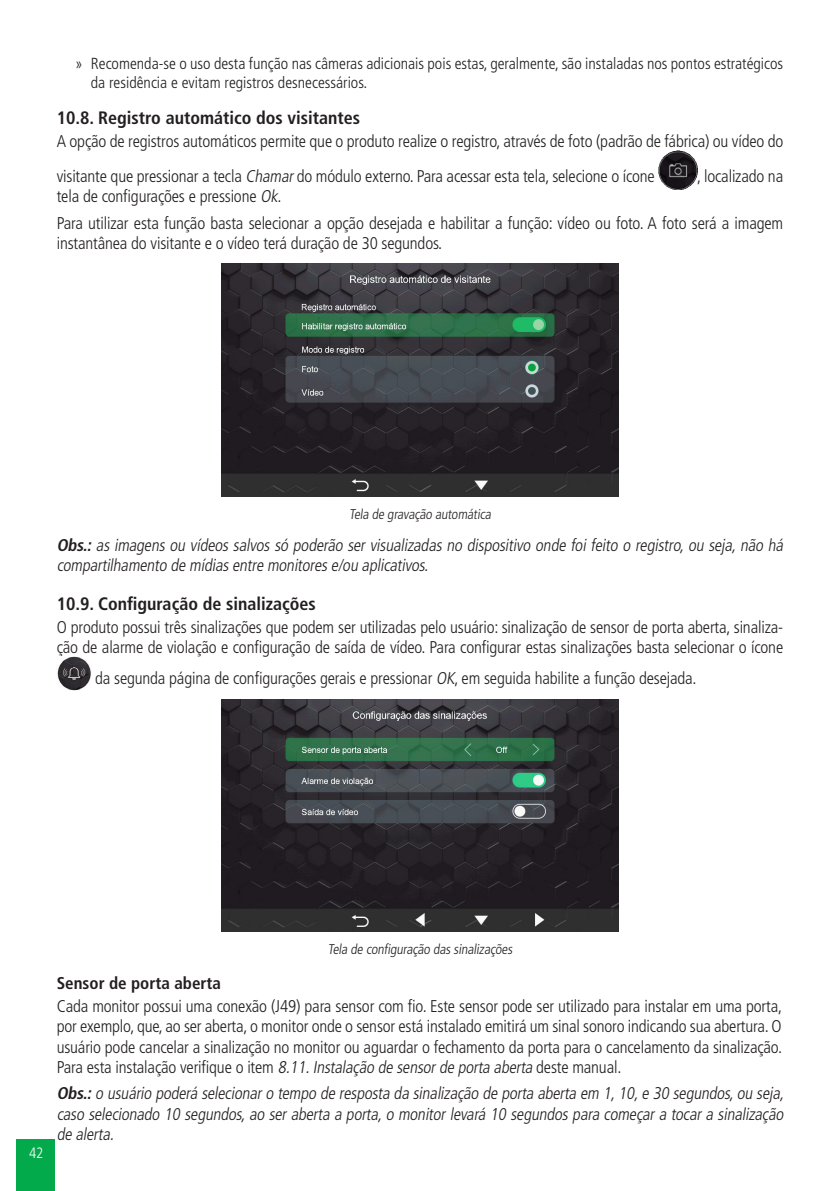
<style>
.page{position:relative;width:840px;height:1191px;background:#fff}
.page>*{position:absolute;margin:0;border:0;box-sizing:border-box;transform-origin:0 0}
.t1{font:700 condensed 18px "Frutiger LT Std";color:#231f20}
._0__Corpo_de_texto{font:300 condensed 17px/20.4px "Frutiger LT Std";letter-spacing:-.01em;color:#231f20}
._0__Corpo_de_texto-2{font:italic 300 condensed 17px/20.4px "Frutiger LT Std";color:#231f20}
._3__Titulo_3{font:700 condensed 17px "Frutiger LT Std";color:#231f20}
.t2{font:300 condensed 16px/19.2px "Frutiger LT Std";color:#231f20}
.t3{font:300 condensed 15px "Frutiger LT Std";color:#fff}
._7__Legenda{font:300 condensed 14px "Frutiger LT Std";color:#231f20}
.s1{font-style:italic}
.s2{font-weight:700}
</style>
<div class="page">
<div style="left:17px;top:1139px;width:38px;height:52px;background:#03aa4b"></div>
<img style="left:658px;top:150px;width:39px;height:39px">
<img style="left:221px;top:264px;width:397px;height:232px">
<img style="left:57px;top:656px;width:34px;height:34px">
<img style="left:221px;top:699px;width:397px;height:232px">
<p class="t2" style="left:91px;top:54px;width:693px;text-indent:-16px">» Recomenda-se o uso desta função nas câmeras adicionais pois estas, geralmente, são instaladas nos pontos estratégicos da residência e evitam registros desnecessários.</p>
<p class="t1" style="left:57px;top:107px;width:305px">10.8. Registro automático dos visitantes</p>
<p class="_0__Corpo_de_texto" style="left:57px;top:124px;width:727px;line-height:35.2px">A opção de registros automáticos permite que o produto realize o registro, através de foto (padrão de fábrica) ou vídeo do visitante que pressionar a tecla <span class="s1">Chamar</span>do módulo externo. Para acessar esta tela, selecione o ícone</p>
<p class="_0__Corpo_de_texto" style="left:696px;top:166px;width:87px">, localizado na</p>
<p class="_0__Corpo_de_texto" style="left:57px;top:187px;width:226px">tela de configurações e pressione <span class="s1">Ok</span>.</p>
<p class="_0__Corpo_de_texto" style="left:57px;top:213px;width:727px">Para utilizar esta função basta selecionar a opção desejada e habilitar a função: vídeo ou foto. A foto será a imagem instantânea do visitante e o vídeo terá duração de 30 segundos.</p>
<p class="_7__Legenda" style="left:349px;top:506px;width:146px">Tela de gravação automática</p>
<p class="_0__Corpo_de_texto-2" style="left:57px;top:535px;width:730px"><span class="s2">Obs.:</span> as imagens ou vídeos salvos só poderão ser visualizadas no dispositivo onde foi feito o registro,ou seja,não há compartilhamento de mídiasentre monitorese/ou aplicativos.</p>
<p class="t1" style="left:57px;top:592px;width:260px">10.9. Configuração de sinalizações</p>
<p class="_0__Corpo_de_texto" style="left:57px;top:617px;width:727px">O produto possui três sinalizações que podem ser utilizadas pelo usuário: sinalização de sensor de porta aberta, sinaliza&shy;ção de alarme de violação e configuração de saída de vídeo. Para configurar estas sinalizações basta selecionar o ícone</p>
<p class="_0__Corpo_de_texto" style="left:95px;top:668px;width:602px">da segunda página de configurações gerais e pressionar <span class="s1">OK</span>, em seguida habilite a função desejada.</p>
<p class="t3" style="left:29px;top:1144px;width:16px">42</p>
<p class="_7__Legenda" style="left:327px;top:941px;width:188px">Tela de configuração das sinalizações</p>
<p class="_3__Titulo_3" style="left:57px;top:972px;width:166px">Sensor de porta aberta</p>
<p class="_0__Corpo_de_texto" style="left:57px;top:996px;width:726px;text-align:justify">Cada monitor possui uma conexão (J49) para sensor com fio. Este sensor pode ser utilizado para instalar em uma porta, por exemplo, que, ao ser aberta, o monitor onde o sensor está instalado emitirá um sinal sonoro indicando sua abertura. O usuário pode cancelar a sinalização no monitor ou aguardar o fechamento da porta para o cancelamento da sinalização.<br>Para esta instalação verifique o item <span class="s1">8.11.Instalação de sensorde porta aberta</span> deste manual.</p>
<p class="_0__Corpo_de_texto-2" style="left:57px;top:1083px;width:731px;text-align:justify"><span class="s2">Obs.:</span>o usuário poderá selecionaro tempo de resposta da sinalização de porta aberta em 1,10,e 30 segundos,ou seja, caso selecionado 10 segundos,ao ser aberta a porta,o monitor levará 10 segundos para começar a tocar a sinalização de alerta.</p>
</div>
